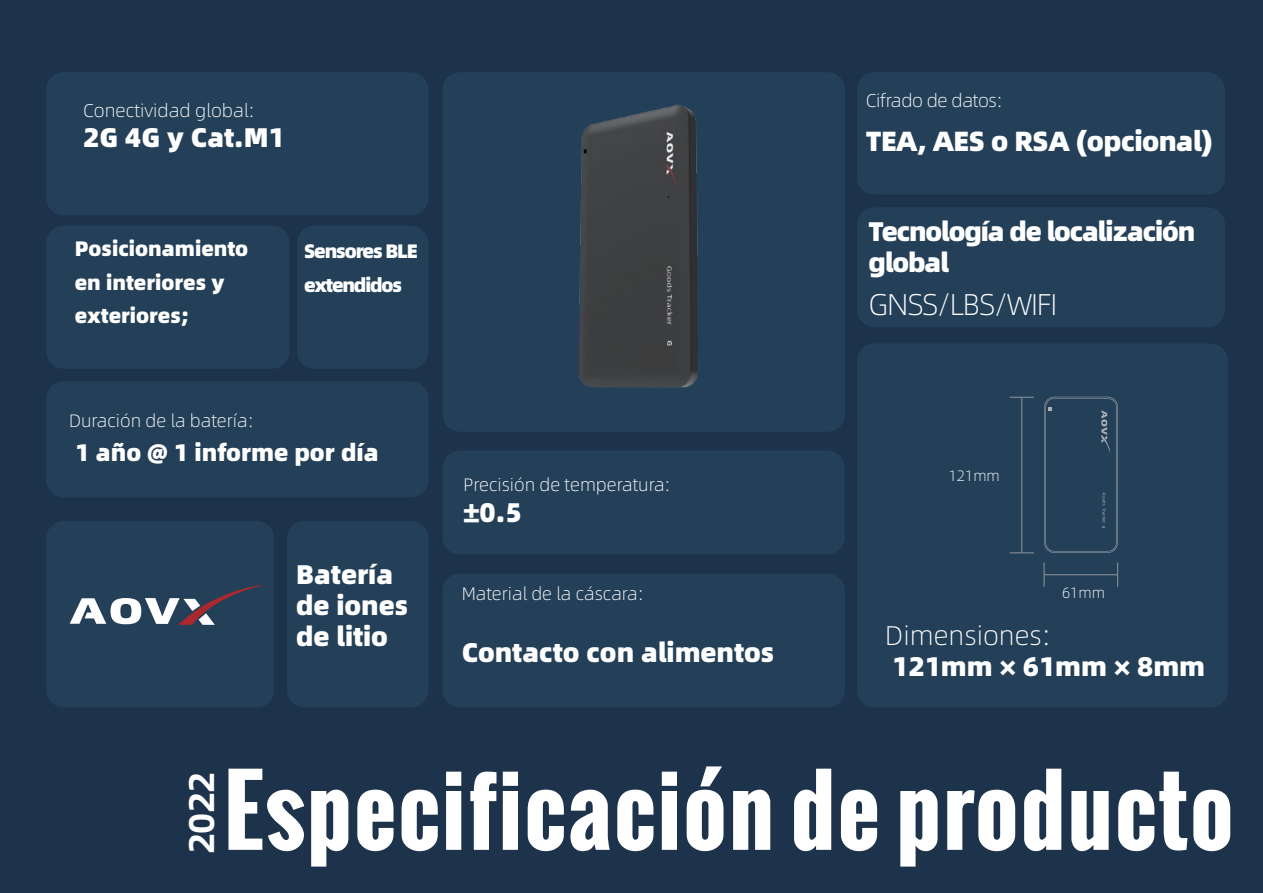
<style>
.page{position:relative;width:1263px;height:893px;background:#1d334c}
.page>*{position:absolute;margin:0;border:0;box-sizing:border-box;transform-origin:0 0}
.t1{font:700 92.4px "Oswald";letter-spacing:.02em;color:#fff}
.t2{font:700 35.85px "Alibaba Pu Hui Ti";color:#fff}
.t3{font:300 30px "Alibaba Pu Hui Ti";letter-spacing:-.04em;color:#fff}
.t4{font:800 27.75px "Alibaba Pu Hui Ti";letter-spacing:-.02em;color:#fff}
.t5{font:800 27px/30.6px "Alibaba Pu Hui Ti";color:#fff}
.t6{font:800 27px/30.6px "Alibaba Pu Hui Ti";letter-spacing:-.04em;color:#fff}
.t7{font:300 27px "Alibaba Pu Hui Ti";color:#fff}
.t8{font:800 24px "Alibaba Pu Hui Ti";color:#fff}
.t9{font:800 21px/33.6px "Alibaba Pu Hui Ti";color:#fff}
.t10{font:800 19.5px/33.6px "Alibaba Pu Hui Ti";letter-spacing:-.06em;color:#fff}
.t11{font:300 18.45px "Alibaba Pu Hui Ti";color:#fff}
.t12{font:300 18.45px "Alibaba Pu Hui Ti";letter-spacing:-.02em;color:#fff}
.t13{font:300 18px "Alibaba Pu Hui Ti";color:#fff}
.t14{font:300 15px "Alibaba Pu Hui Ti";color:#fff}
</style>
<div class="page">
<div style="left:46px;top:72px;width:382px;height:143px;background:#234058;border-radius:17px"></div>
<div style="left:46px;top:226px;width:244px;height:143px;background:#234058;border-radius:17px"></div>
<div style="left:297px;top:226px;width:131px;height:143px;background:#234058;border-radius:17px"></div>
<div style="left:442px;top:451px;width:403px;height:104px;background:#234058;border-radius:17px"></div>
<div style="left:857px;top:207px;width:368px;height:120px;background:#234058;border-radius:17px"></div>
<div style="left:442px;top:573px;width:403px;height:134px;background:#234058;border-radius:17px"></div>
<div style="left:857px;top:343px;width:371px;height:364px;background:#234058;border-radius:17px"></div>
<div style="left:857px;top:72px;width:368px;height:123px;background:#234058;border-radius:17px"></div>
<div style="left:46px;top:381px;width:382px;height:116px;background:#234058;border-radius:17px"></div>
<div style="left:46px;top:521px;width:228px;height:186px;background:#234058;border-radius:17px"></div>
<div style="left:287px;top:521px;width:141px;height:186px;background:#234058;border-radius:17px"></div>
<svg style="left:70px;top:585px;width:194px;height:40px"></svg>
<svg style="left:1010px;top:397px;width:24px;height:1px"></svg>
<svg style="left:1010px;top:552px;width:24px;height:1px"></svg>
<hr style="left:1021px;top:398px;width:1px;height:155px;background:#939498">
<svg style="left:1044px;top:563px;width:1px;height:24px"></svg>
<svg style="left:1117px;top:563px;width:1px;height:24px"></svg>
<hr style="left:1044px;top:574px;width:73px;height:1px;background:#939498">
<svg style="left:1044px;top:397px;width:74px;height:156px"></svg>
<img style="left:421px;top:73px;width:451px;height:358px">
<p class="t11" style="left:83px;top:96px;width:173px">Conectividad global:</p>
<p class="t5" style="left:83px;top:121px;width:203px">2G 4G y Cat.M1</p>
<p class="t9" style="left:75px;top:231px;width:175px">Posicionamiento en interiores y exteriores;</p>
<p class="t10" style="left:304px;top:234px;width:115px">Sensores BLE extendidos</p>
<p class="t13" style="left:69px;top:407px;width:186px">Duración de la batería:</p>
<p class="t8" style="left:75px;top:432px;width:305px">1 año @ 1 informe por día</p>
<p class="t5" style="left:296px;top:558px;width:114px">Batería de iones de litio</p>
<p class="t13" style="left:463px;top:471px;width:209px">Precisión de temperatura:</p>
<p class="t5" style="left:463px;top:495px;width:60px">±0.5</p>
<p class="t13" style="left:462px;top:581px;width:184px">Material de la cáscara:</p>
<p class="t5" style="left:462px;top:635px;width:314px">Contacto con alimentos</p>
<p class="t12" style="left:866px;top:87px;width:139px">Cifrado de datos:</p>
<p class="t4" style="left:866px;top:118px;width:349px">TEA, AES o RSA (opcional)</p>
<p class="t6" style="left:869px;top:215px;width:328px">Tecnología de localización global</p>
<p class="t3" style="left:869px;top:282px;width:190px">GNSS/LBS/WIFI</p>
<p class="t14" style="left:949px;top:465px;width:53px">121mm</p>
<p class="t14" style="left:1062px;top:582px;width:44px">61mm</p>
<p class="t7" style="left:885px;top:616px;width:167px">Dimensiones:</p>
<p class="t5" style="left:892px;top:650px;width:314px">121mm × 61mm × 8mm</p>
<h2 class="t2" style="left:173px;top:854px;width:84px;rotate:-90deg">2022</h2>
<h1 class="t1" style="left:224px;top:742px;width:1011px">Especificación de producto</h1>
</div>
